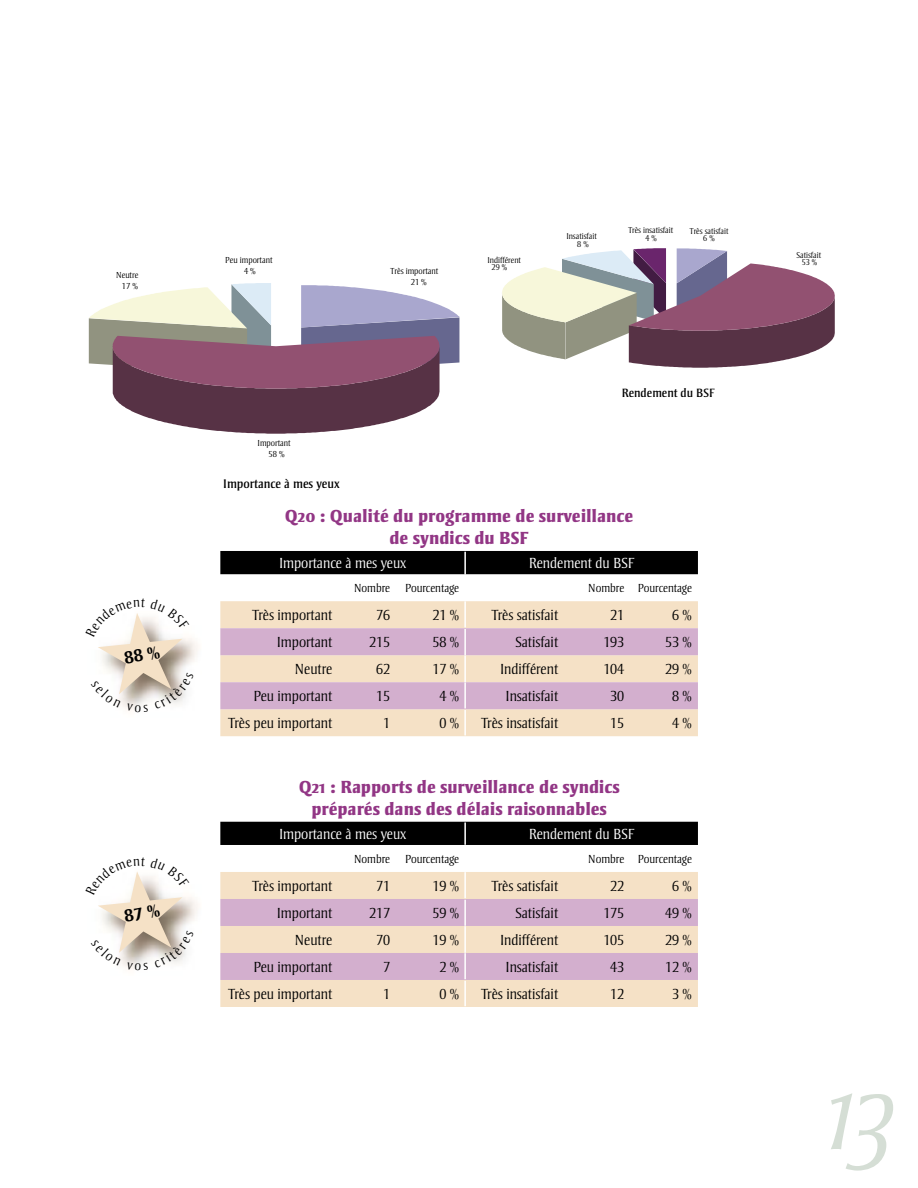
<style>
.page{position:relative;width:918px;height:1188px;background:#fff}
.page>*{position:absolute;margin:0;border:0;box-sizing:border-box;transform-origin:0 0}
.t1{font:108px "Strayhorn MT Light Italic Os F";color:#d5ded5}
.t2{font:18px/21.6px "Strayhorn MT Extra Bold Os F";color:#923685;text-align:center}
.t3{font:300 15px "Strayhorn";color:#000}
.t4{font:300 15px "Strayhorn";color:#fff}
.t5{font:12.75px "Strayhorn";color:#000}
.t6{font:12.3px "Strayhorn";color:#000}
.t7{font:300 12px "Strayhorn";color:#000}
.t8{font:300 9px/11.1px "Strayhorn";color:#000;text-align:center}
.t9{font:300 8.7px/7.6px "Strayhorn";color:#000;text-align:center}
</style>
<div class="page">
<div style="left:220px;top:551px;width:478px;height:23px;background:#000"></div>
<div style="left:220px;top:601px;width:478px;height:135px;background:#f5e1c6"></div>
<svg style="left:220px;top:628px;width:478px;height:81px;background:#dec0cb"></svg>
<hr style="left:464px;top:552px;width:2px;height:22px;background:#fff">
<hr style="left:464px;top:601px;width:2px;height:26px;background:#fff">
<hr style="left:464px;top:629px;width:2px;height:26px;background:#fff">
<hr style="left:464px;top:655px;width:2px;height:27px;background:#fff">
<hr style="left:464px;top:682px;width:2px;height:26px;background:#fff">
<hr style="left:464px;top:710px;width:2px;height:25px;background:#fff">
<div style="left:220px;top:822px;width:478px;height:23px;background:#000"></div>
<div style="left:220px;top:872px;width:478px;height:135px;background:#f5e1c6"></div>
<svg style="left:220px;top:899px;width:478px;height:81px;background:#debfcb"></svg>
<hr style="left:464px;top:822px;width:2px;height:23px;background:#fff">
<hr style="left:464px;top:872px;width:2px;height:26px;background:#fff">
<hr style="left:464px;top:900px;width:2px;height:26px;background:#fff">
<hr style="left:464px;top:926px;width:2px;height:27px;background:#fff">
<hr style="left:464px;top:953px;width:2px;height:26px;background:#fff">
<hr style="left:464px;top:981px;width:2px;height:25px;background:#fff">
<svg style="left:89px;top:283px;width:371px;height:151px"></svg>
<svg style="left:502px;top:248px;width:332px;height:120px"></svg>
<svg style="left:98px;top:613px;width:96px;height:97px"></svg>
<svg style="left:98px;top:872px;width:96px;height:97px"></svg>
<p class="t8" style="left:116px;top:269px;width:24px">Neutre<br>17 %</p>
<p class="t8" style="left:225px;top:255px;width:49px">Peu important<br>4 %</p>
<p class="t8" style="left:258px;top:438px;width:35px">Important<br>58 %</p>
<p class="t5" style="left:223px;top:476px;width:118px">Importance à mes yeux</p>
<p class="t8" style="left:411px;top:265px;width:29px;text-align:left;text-indent:-20px">Très important<br>21 %</p>
<p class="t9" style="left:492px;top:256px;width:31px;text-align:left;text-indent:-4px">Indifférent<br>29 %</p>
<p class="t9" style="left:566px;top:232px;width:32px">Insatisfait<br>8 %</p>
<p class="t9" style="left:629px;top:227px;width:46px">Très insatisfait<br>4 %</p>
<p class="t9" style="left:690px;top:227px;width:40px">Très satisfait<br>6 %</p>
<p class="t6" style="left:622px;top:386px;width:94px">Rendement du BSF</p>
<p class="t2" style="left:285px;top:505px;width:350px">Q20 : Qualité du programme de surveillance de syndics du BSF</p>
<p class="t4" style="left:279px;top:555px;width:129px">Importance à mes yeux</p>
<p class="t4" style="left:529px;top:555px;width:107px">Rendement du BSF</p>
<p class="t7" style="left:354px;top:582px;width:107px">Nombre Pourcentage</p>
<p class="t7" style="left:588px;top:582px;width:105px">Nombre Pourcentage</p>
<p class="t3" style="left:253px;top:607px;width:81px">Très important</p>
<p class="t3" style="left:376px;top:607px;width:15px">76</p>
<p class="t3" style="left:432px;top:607px;width:28px">21 %</p>
<p class="t3" style="left:492px;top:607px;width:68px">Très satisfait</p>
<p class="t3" style="left:610px;top:607px;width:15px">21</p>
<p class="t3" style="left:672px;top:607px;width:21px">6 %</p>
<p class="t3" style="left:277px;top:634px;width:57px">Important</p>
<p class="t3" style="left:369px;top:634px;width:22px">215</p>
<p class="t3" style="left:432px;top:634px;width:28px">58 %</p>
<p class="t3" style="left:515px;top:634px;width:44px">Satisfait</p>
<p class="t3" style="left:603px;top:634px;width:22px">193</p>
<p class="t3" style="left:665px;top:634px;width:28px">53 %</p>
<p class="t3" style="left:295px;top:661px;width:39px">Neutre</p>
<p class="t3" style="left:376px;top:661px;width:15px">62</p>
<p class="t3" style="left:432px;top:661px;width:28px">17 %</p>
<p class="t3" style="left:500px;top:661px;width:60px">Indifférent</p>
<p class="t3" style="left:603px;top:661px;width:22px">104</p>
<p class="t3" style="left:665px;top:661px;width:28px">29 %</p>
<p class="t3" style="left:253px;top:688px;width:80px">Peu important</p>
<p class="t3" style="left:376px;top:688px;width:15px">15</p>
<p class="t3" style="left:439px;top:688px;width:21px">4 %</p>
<p class="t3" style="left:506px;top:688px;width:54px">Insatisfait</p>
<p class="t3" style="left:610px;top:688px;width:15px">30</p>
<p class="t3" style="left:672px;top:688px;width:21px">8 %</p>
<p class="t3" style="left:229px;top:715px;width:105px">Très peu important</p>
<p class="t3" style="left:383px;top:715px;width:8px">1</p>
<p class="t3" style="left:439px;top:715px;width:21px">0 %</p>
<p class="t3" style="left:481px;top:715px;width:78px">Très insatisfait</p>
<p class="t3" style="left:610px;top:715px;width:15px">15</p>
<p class="t3" style="left:672px;top:715px;width:21px">4 %</p>
<p class="t2" style="left:299px;top:776px;width:322px">Q21 : Rapports de surveillance de syndics préparés dans des délais raisonnables</p>
<p class="t4" style="left:279px;top:826px;width:129px">Importance à mes yeux</p>
<p class="t4" style="left:529px;top:826px;width:107px">Rendement du BSF</p>
<p class="t7" style="left:354px;top:852px;width:107px">Nombre Pourcentage</p>
<p class="t7" style="left:588px;top:852px;width:105px">Nombre Pourcentage</p>
<p class="t3" style="left:253px;top:878px;width:81px">Très important</p>
<p class="t3" style="left:376px;top:878px;width:15px">71</p>
<p class="t3" style="left:432px;top:878px;width:28px">19 %</p>
<p class="t3" style="left:492px;top:878px;width:68px">Très satisfait</p>
<p class="t3" style="left:610px;top:878px;width:15px">22</p>
<p class="t3" style="left:672px;top:878px;width:21px">6 %</p>
<p class="t3" style="left:277px;top:905px;width:57px">Important</p>
<p class="t3" style="left:369px;top:905px;width:22px">217</p>
<p class="t3" style="left:432px;top:905px;width:28px">59 %</p>
<p class="t3" style="left:515px;top:905px;width:44px">Satisfait</p>
<p class="t3" style="left:603px;top:905px;width:22px">175</p>
<p class="t3" style="left:665px;top:905px;width:28px">49 %</p>
<p class="t3" style="left:295px;top:932px;width:39px">Neutre</p>
<p class="t3" style="left:376px;top:932px;width:15px">70</p>
<p class="t3" style="left:432px;top:932px;width:28px">19 %</p>
<p class="t3" style="left:500px;top:932px;width:60px">Indifférent</p>
<p class="t3" style="left:603px;top:932px;width:22px">105</p>
<p class="t3" style="left:665px;top:932px;width:28px">29 %</p>
<p class="t3" style="left:253px;top:959px;width:80px">Peu important</p>
<p class="t3" style="left:383px;top:959px;width:8px">7</p>
<p class="t3" style="left:439px;top:959px;width:21px">2 %</p>
<p class="t3" style="left:506px;top:959px;width:54px">Insatisfait</p>
<p class="t3" style="left:610px;top:959px;width:15px">43</p>
<p class="t3" style="left:665px;top:959px;width:28px">12 %</p>
<p class="t3" style="left:229px;top:986px;width:105px">Très peu important</p>
<p class="t3" style="left:383px;top:986px;width:8px">1</p>
<p class="t3" style="left:439px;top:986px;width:21px">0 %</p>
<p class="t3" style="left:481px;top:986px;width:78px">Très insatisfait</p>
<p class="t3" style="left:610px;top:986px;width:15px">12</p>
<p class="t3" style="left:672px;top:986px;width:21px">3 %</p>
<p class="t9" style="left:796px;top:251px;width:26px">Satisfait<br>53 %</p>
<h1 class="t1" style="left:826px;top:1053px;width:71px">13</h1>
</div>
